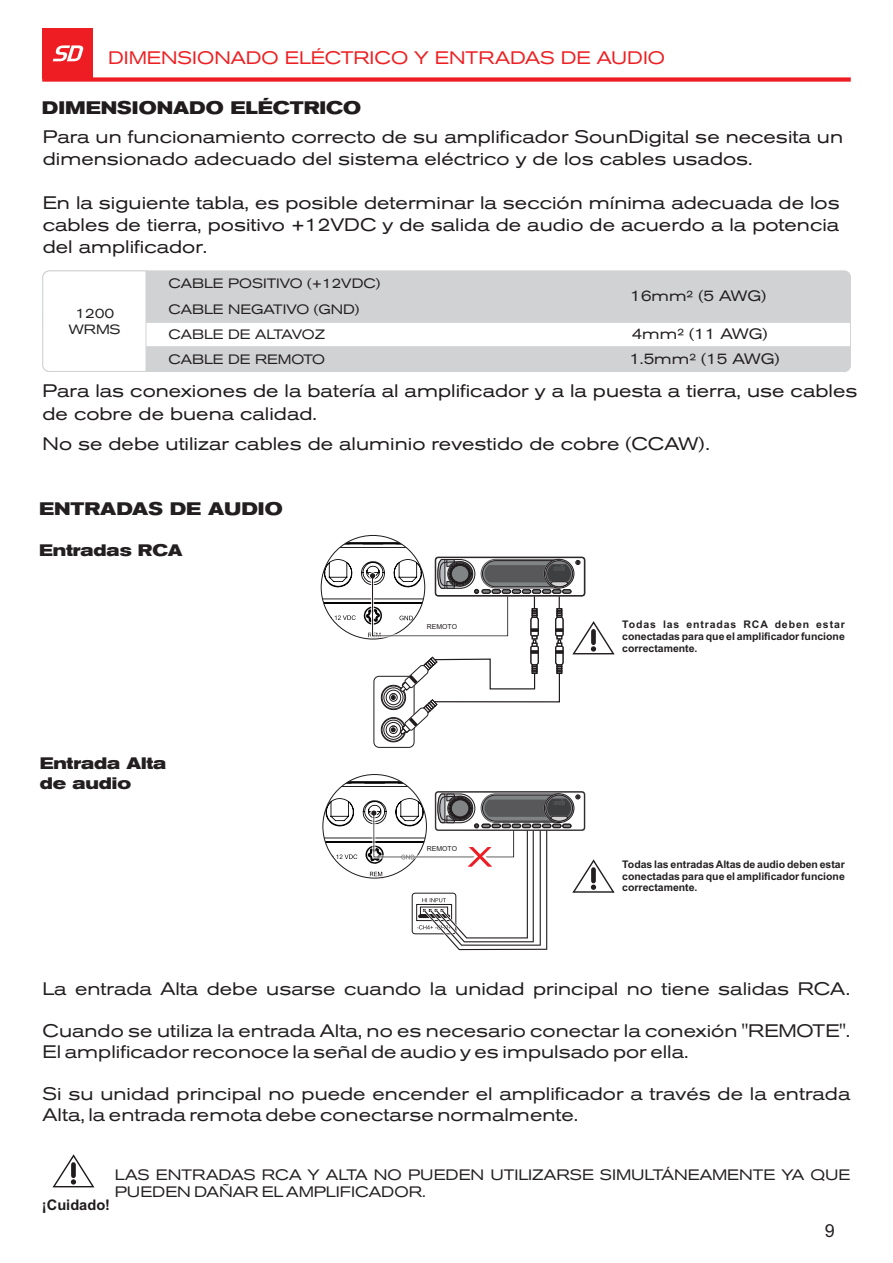
<style>
.page{position:relative;width:893px;height:1263px;background:#fff}
.page>*{position:absolute;margin:0;border:0;box-sizing:border-box;transform-origin:0 0}
.t1{font:expanded 18px/21.9px "Akzidenz Grotesk BQ";color:#201b1d}
.t2{font:expanded 18px/21px "Akzidenz Grotesk BQ";color:#231f20}
.t3{font:expanded 18px "Akzidenz Grotesk BQ";color:#ed2023}
.t4{font:700 expanded 18px "Akzidenz Grotesk BQ";color:#201b1d}
.t5{font:700 expanded 18px "Akzidenz Grotesk BQ";color:#231f20}
.t6{font:18px "Arial";color:#231f20}
.t7{font:700 expanded 16.5px/19.5px "Akzidenz Grotesk BQ";color:#231f20}
.t8{font:expanded 15px/17.4px "Akzidenz Grotesk BQ";color:#231f20}
.t9{font:700 14.55px "Arial";color:#201b1d}
.t10{font:expanded 13.5px/25.7px "Akzidenz Grotesk BQ";color:#231f20}
.t11{font:expanded 13.35px/15.6px "Akzidenz Grotesk BQ";color:#231f20;text-align:center}
.t12{font:700 10.5px/11.7px "Arial";color:#231f20;text-align:justify}
.t13{font:6.9px "Arial";color:#231f20}
</style>
<div class="page">
<svg style="left:52px;top:1154px;width:43px;height:34px"></svg>
<svg style="left:338px;top:542px;width:70px;height:6px"></svg>
<div style="left:374px;top:676px;width:40px;height:72px;border:1px solid #201b1d;border-radius:5px"></div>
<svg style="left:321px;top:556px;width:294px;height:186px"></svg>
<svg style="left:323px;top:781px;width:292px;height:170px"></svg>
<div style="left:42px;top:77px;width:809px;height:5px;background:#ee1d23"></div>
<div style="left:42px;top:28px;width:51px;height:51px;background:#ee1d23"></div>
<svg style="left:53px;top:45px;width:30px;height:16px"></svg>
<svg style="left:42px;top:270px;width:809px;height:102px"></svg>
<p class="t3" style="left:108px;top:51px;width:558px">DIMENSIONADO ELÉCTRICO Y ENTRADAS DE AUDIO</p>
<p class="t4" style="left:42px;top:101px;width:321px">DIMENSIONADO ELÉCTRICO</p>
<p class="t1" style="left:43px;top:127px;width:802px">Para un funcionamiento correcto de su amplificador SounDigital se necesita un dimensionado adecuado del sistema eléctrico y de los cables usados.</p>
<p class="t1" style="left:43px;top:193px;width:798px;text-align:justify">En la siguiente tabla, es posible determinar la sección mínima adecuada de los cables de tierra, positivo +12VDC y de salida de audio de acuerdo a la potencia del amplificador.</p>
<p class="t11" style="left:69px;top:307px;width:53px">1200<br>WRMS</p>
<p class="t10" style="left:168px;top:272px;width:213px">CABLE POSITIVO (+12VDC)<br>CABLE NEGATIVO (GND)<br>CABLE DE ALTAVOZ</p>
<p class="t8" style="left:630px;top:289px;width:137px">16mm² (5 AWG)</p>
<p class="t8" style="left:632px;top:327px;width:137px">4mm² (11 AWG)</p>
<p class="t10" style="left:168px;top:348px;width:158px">CABLE DE REMOTO</p>
<p class="t8" style="left:629px;top:351px;width:152px">1.5mm² (15 AWG)</p>
<p class="t1" style="left:43px;top:381px;width:816px;line-height:22.5px">Para las conexiones de la batería al amplificador y a la puesta a tierra, use cables de cobre de buena calidad.</p>
<p class="t1" style="left:43px;top:435px;width:669px">No se debe utilizar cables de aluminio revestido de cobre (CCAW).</p>
<p class="t5" style="left:39px;top:502px;width:245px">ENTRADAS DE AUDIO</p>
<p class="t7" style="left:39px;top:542px;width:145px">Entradas RCA</p>
<p class="t7" style="left:40px;top:755px;width:128px">Entrada Alta de audio</p>
<p class="t13" style="left:427px;top:624px;width:32px">REMOTO</p>
<p class="t13" style="left:427px;top:846px;width:32px">REMOTO</p>
<p class="t12" style="left:622px;top:620px;width:224px">Todas las entradas RCA deben estar conectadas para que el amplificador funcione correctamente.</p>
<p class="t12" style="left:622px;top:859px;width:224px">Todas las entradas Altas de audio deben estar conectadas para que el amplificador funcione correctamente.</p>
<p class="t2" style="left:43px;top:980px;width:809px">La entrada Alta debe usarse cuando la unidad principal no tiene salidas RCA.</p>
<p class="t2" style="left:43px;top:1022px;width:809px">Cuando se utiliza la entrada Alta, no es necesario conectar la conexión "REMOTE".<br>El amplificador reconoce la señal de audio y es impulsado por ella.</p>
<p class="t2" style="left:43px;top:1085px;width:809px">Si su unidad principal no puede encender el amplificador a través de la entrada<br>Alta, la entrada remota debe conectarse normalmente.</p>
<p class="t8" style="left:115px;top:1167px;width:737px">LAS ENTRADAS RCA Y ALTA NO PUEDEN UTILIZARSE SIMULTÁNEAMENTE YA QUE<br>PUEDEN DAÑAR EL AMPLIFICADOR.</p>
<p class="t9" style="left:42px;top:1199px;width:70px">¡Cuidado!</p>
<p class="t6" style="left:825px;top:1224px;width:12px">9</p>
</div>
